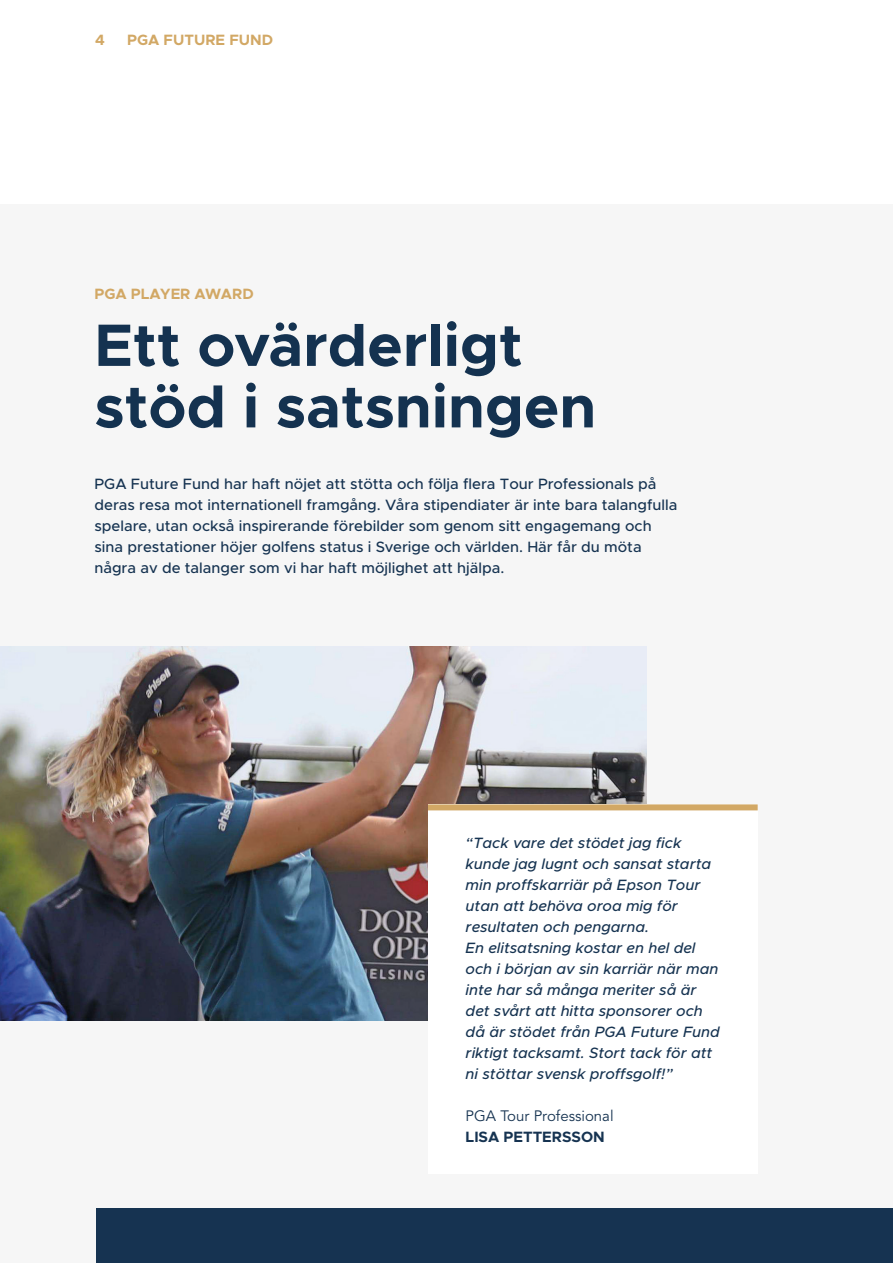
<style>
.page{position:relative;width:893px;height:1263px;background:#fff}
.page>*{position:absolute;margin:0;border:0;box-sizing:border-box;transform-origin:0 0}
.t1{font:700 60px "Metropolis";color:#143250}
.t2{font:italic 500 15px/21px "Metropolis";color:#163351}
.t3{font:500 15px/21px "Metropolis";color:#163351}
.t4{font:700 15px "Metropolis";color:#d2a865}
.t5{font:15px "Avenir";color:#163351}
.t6{font:700 15px "Metropolis";color:#163351}
</style>
<div class="page">
<div style="left:0;top:204px;width:892px;height:1059px;background:#f6f6f6"></div>
<img style="left:0;top:646px;width:646px;height:374px">
<div style="left:428px;top:804px;width:330px;height:370px;background:#fff"></div>
<div style="left:428px;top:804px;width:330px;height:6px;background:#d2a865"></div>
<div style="left:96px;top:1209px;width:797px;height:54px;background:#163351"></div>
<p class="t4" style="left:95px;top:30px;width:11px">4</p>
<p class="t4" style="left:127px;top:30px;width:148px">PGA FUTURE FUND</p>
<p class="t4" style="left:94px;top:285px;width:161px">PGA PLAYER AWARD</p>
<p class="t1" style="left:94px;top:307px;width:430px">Ett ovärderligt</p>
<p class="t1" style="left:94px;top:369px;width:503px">stöd i satsningen</p>
<p class="t3" style="left:94px;top:473px;width:584px">PGA Future Fund har haft nöjet att stötta och följa flera Tour Professionals på deras resa mot internationell framgång. Våra stipendiater är inte bara talangfulla spelare, utan också inspirerande förebilder som genom sitt engagemang och sina prestationer höjer golfens status i Sverige och världen. Här får du möta några av de talanger som vi har haft möjlighet att hjälpa.</p>
<p class="t2" style="left:466px;top:832px;width:247px">“Tack vare det stödet jag fick kunde jag lugnt och sansat starta min proffskarriär på Epson Tour utan att behöva oroa mig för</p>
<p class="t2" style="left:466px;top:916px;width:256px">resultaten och pengarna.<br>En elitsatsning kostar en hel del och i början av sin karriär när man inte har så många meriter så är det svårt att hitta sponsorer och då är stödet från PGA Future Fund riktigt tacksamt. Stort tack för att ni stöttar svensk proffsgolf!”</p>
<p class="t5" style="left:466px;top:1105px;width:150px">PGA Tour Professional</p>
<p class="t6" style="left:466px;top:1127px;width:141px">LISA PETTERSSON</p>
</div>
